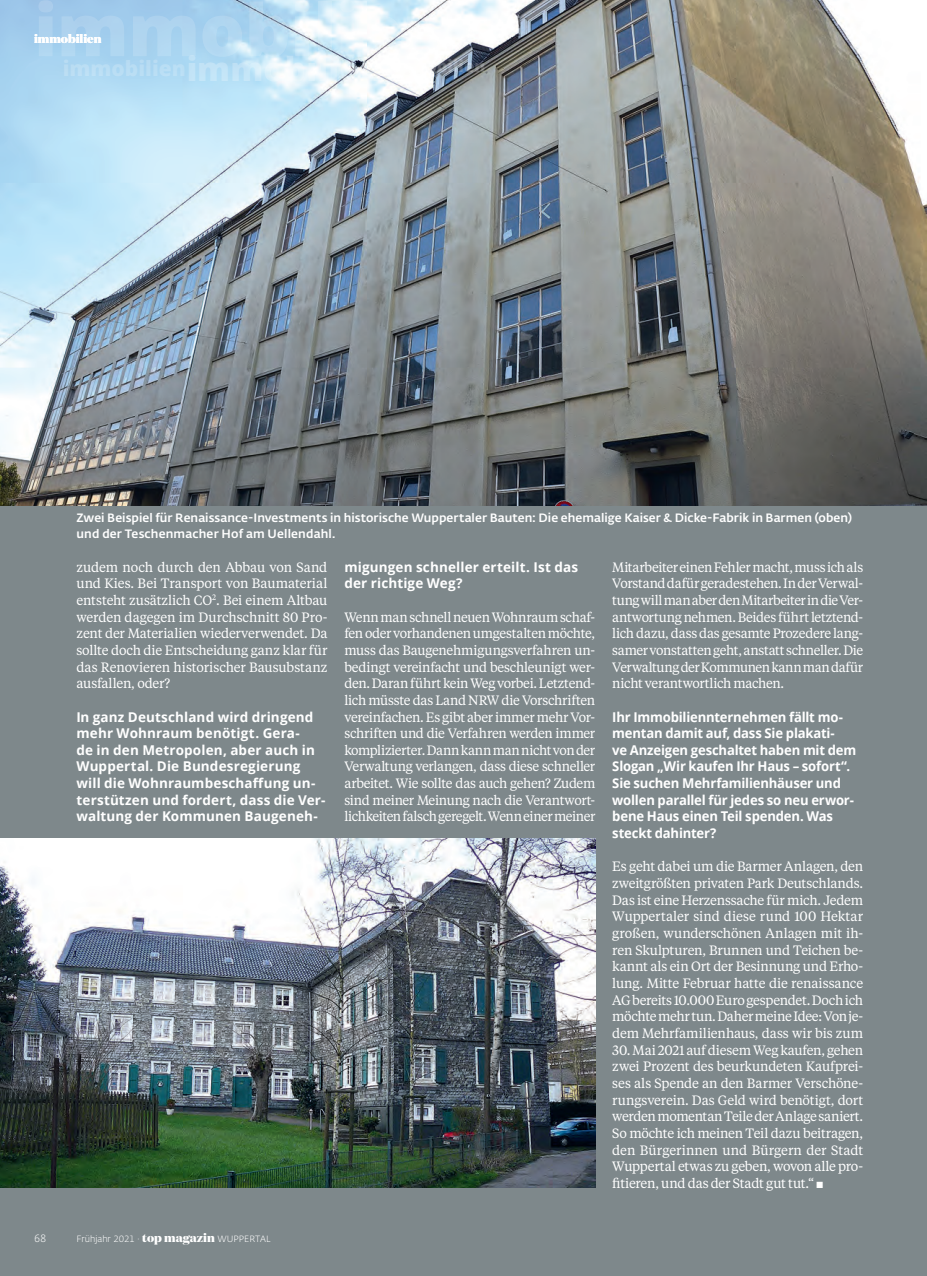
<style>
.page{position:relative;width:927px;height:1276px;background:#7e888b}
.page>*{position:absolute;margin:0;border:0;box-sizing:border-box;transform-origin:0 0}
.t1{font:13.5px/16.6px "Tiempos Text";letter-spacing:-.02em;color:#fff;text-align:justify}
.t2{font:13.5px/16.6px "Tiempos Text";letter-spacing:-.02em;color:#fff;text-align:justify;scale:.96 1}
.t3{font:700 13.5px/16.6px "Open Sans";letter-spacing:.005em;color:#fff}
.t4{font:700 13.5px/16.6px "Open Sans";letter-spacing:-.015em;color:#fff}
.t5{font:500 12px/16.6px "Fedra Sans Alt Std";letter-spacing:.005em;color:#fff}
.t6{font:800 12px "Domaine Display";color:#fff}
.t7{font:300 10.5px "Fedra Sans Alt Std";color:#fff}
.t8{font:300 9px "Fedra Sans Alt Std";color:#fff}
.s1{font-family:"Domaine Display";font-weight:800;font-size:12px}
</style>
<div class="page">
<img style="left:0;top:0;width:927px;height:505px">
<img style="left:0;top:838px;width:595px;height:349px">
<p class="t6" style="left:34px;top:31px;width:69px">immobilien</p>
<p class="t5" style="left:77px;top:509px;width:777px">Zwei Beispiel für Renaissance-Investments in historische Wuppertaler Bauten: Die ehemalige Kaiser &amp; Dicke-Fabrik in Barmen (oben) und der Teschenmacher Hof am Uellendahl.</p>
<p class="t1" style="left:77px;top:558px;width:252px">zudem noch durch den Abbau von Sand und Kies. Bei Transport von Baumaterial entsteht zusätzlich CO<sup>2</sup>. Bei einem Altbau werden dagegen im Durchschnitt 80 Pro&shy;zent der Materialien wiederverwendet. Da sollte doch die Entscheidung ganz klar für das Renovieren historischer Bausubstanz ausfallen, oder?</p>
<p class="t3" style="left:77px;top:708px;width:250px">In ganz Deutschland wird dringend mehr Wohnraum benötigt. Gera-<br>de in den Metropolen, aber auch in Wuppertal. Die Bundesregierung will die Wohnraumbeschaffung un&shy;terstützen und fordert, dass die Ver&shy;waltung der Kommunen Baugeneh-</p>
<p class="t3" style="left:344px;top:558px;width:235px">migungen schneller erteilt. Ist das der richtige Weg?</p>
<p class="t2" style="left:344px;top:608px;width:263px">Wenn man schnell neuen Wohnraum schaf&shy;fen oder vorhandenen umgestalten möchte, muss das Baugenehmigungsverfahren un&shy;bedingt vereinfacht und beschleunigt wer&shy;den. Daran führt kein Weg vorbei. Letztend&shy;lich müsste das Land NRW die Vorschriften vereinfachen. Es gibt aber immer mehr Vor&shy;schriften und die Verfahren werden immer komplizierter. Dann kann man nicht von der Verwaltung verlangen, dass diese schneller arbeitet. Wie sollte das auch gehen? Zudem sind meiner Meinung nach die Verantwort&shy;lichkeiten falsch geregelt. Wenn einer meiner</p>
<p class="t7" style="left:34px;top:1231px;width:14px">68</p>
<p class="t8" style="left:77px;top:1233px;width:195px">Frühjahr 2021 · <span class="s1">top magazin</span> WUPPERTAL</p>
<p class="t2" style="left:612px;top:558px;width:263px">Mitarbeiter einen Fehler macht, muss ich als Vorstand dafür geradestehen. In der Verwal&shy;tung will man aber den Mitarbeiter in die Ver&shy;antwortung nehmen. Beides führt letztend&shy;lich dazu, dass das gesamte Prozedere lang&shy;samer vonstatten geht, anstatt schneller. Die Verwaltung der Kommunen kann man dafür nicht verantwortlich machen.</p>
<p class="t4" style="left:612px;top:708px;width:245px">Ihr Immobiliennternehmen fällt mo&shy;mentan damit auf, dass Sie plakati-<br>ve Anzeigen geschaltet haben mit dem Slogan „Wir kaufen Ihr Haus – sofort“.<br>Sie suchen Mehrfamilienhäuser und wollen parallel für jedes so neu erwor&shy;bene Haus einen Teil spenden. Was steckt dahinter?</p>
<p class="t1" style="left:612px;top:857px;width:252px">Es geht dabei um die Barmer Anlagen, den zweitgrößten privaten Park Deutschlands.<br>Das ist eine Herzenssache für mich. Jedem Wuppertaler sind diese rund 100 Hektar großen, wunderschönen Anlagen mit ih&shy;ren Skulpturen, Brunnen und Teichen be&shy;kannt als ein Ort der Besinnung und Erho&shy;lung. Mitte Februar hatte die renaissance AG bereits 10.000 Euro gespendet. Doch ich möchte mehr tun. Daher meine Idee: Von je&shy;dem Mehrfamilienhaus, dass wir bis zum</p>
<p class="t1" style="left:612px;top:1041px;width:252px">30. Mai 2021 auf diesem Weg kaufen, gehen zwei Prozent des beurkundeten Kaufprei&shy;ses als Spende an den Barmer Verschöne&shy;rungsverein. Das Geld wird benötigt, dort werden momentan Teile der Anlage saniert.<br>So möchte ich meinen Teil dazu beitragen, den Bürgerinnen und Bürgern der Stadt Wuppertal etwas zu geben, wovon alle pro&shy;fitieren, und das der Stadt gut tut.“ ■</p>
</div>
